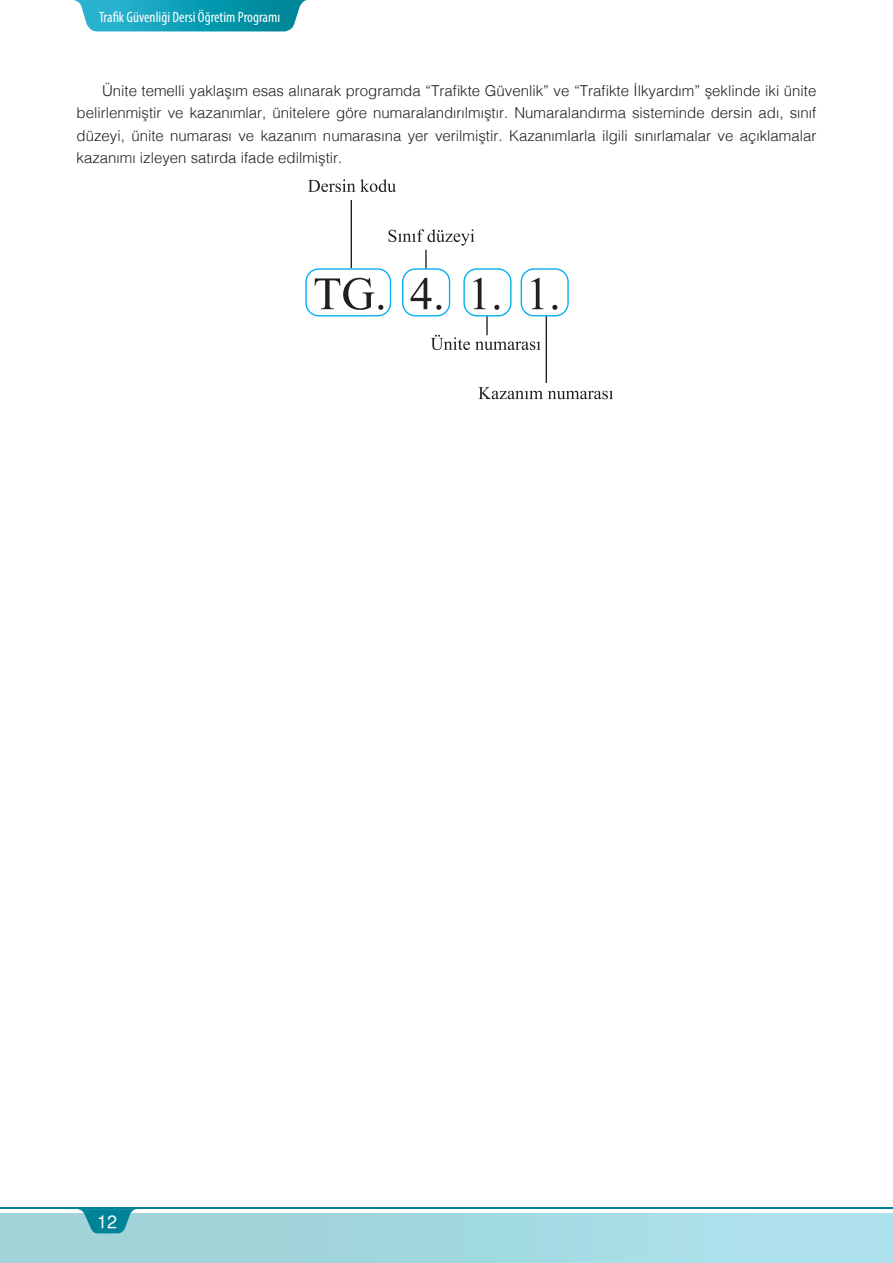
<style>
.page{position:relative;width:893px;height:1263px;background:#fff}
.page>*{position:absolute;margin:0;border:0;box-sizing:border-box;transform-origin:0 0}
.t1{font:500 18px "Helvetica";color:#fff}
.t2{font:300 15px/22.5px "Helvetica";color:#231f20;text-align:justify}
.t3{font:condensed 15px "Myriad Pro";color:#fff}
</style>
<div class="page">
<div style="left:0;top:1213px;width:893px;height:50px;background:linear-gradient(to right,#9dcfd4,#aee3ed)"></div>
<hr style="left:0;top:1207px;width:893px;height:2px;background:#008297">
<svg style="left:77px;top:1209px;width:66px;height:25px;background:#45a4b3"></svg>
<svg style="left:74px;top:0;width:233px;height:31px;background:#24a6bb"></svg>
<hr style="left:351px;top:200px;width:1px;height:68px;background:#231f20">
<hr style="left:546px;top:315px;width:1px;height:68px;background:#231f20">
<svg style="left:308px;top:179px;width:88px;height:13px"></svg>
<svg style="left:478px;top:387px;width:135px;height:12px"></svg>
<svg style="left:305px;top:229px;width:264px;height:121px"></svg>
<p class="t3" style="left:99px;top:8px;width:183px">Trafik Güvenliği Dersi Öğretim Programı</p>
<p class="t2" style="left:77px;top:78px;width:741px;text-indent:26px">Ünite temelli yaklaşım esas alınarak programda “Trafikte Güvenlik” ve “Trafikte İlkyardım” şeklinde iki ünite belirlenmiştir ve kazanımlar, ünitelere göre numaralandırılmıştır. Numaralandırma sisteminde dersin adı, sınıf düzeyi, ünite numarası ve kazanım numarasına yer verilmiştir. Kazanımlarla ilgili sınırlamalar ve açıklamalar kazanımı izleyen satırda ifade edilmiştir.</p>
<p class="t1" style="left:97px;top:1211px;width:22px">12</p>
</div>
